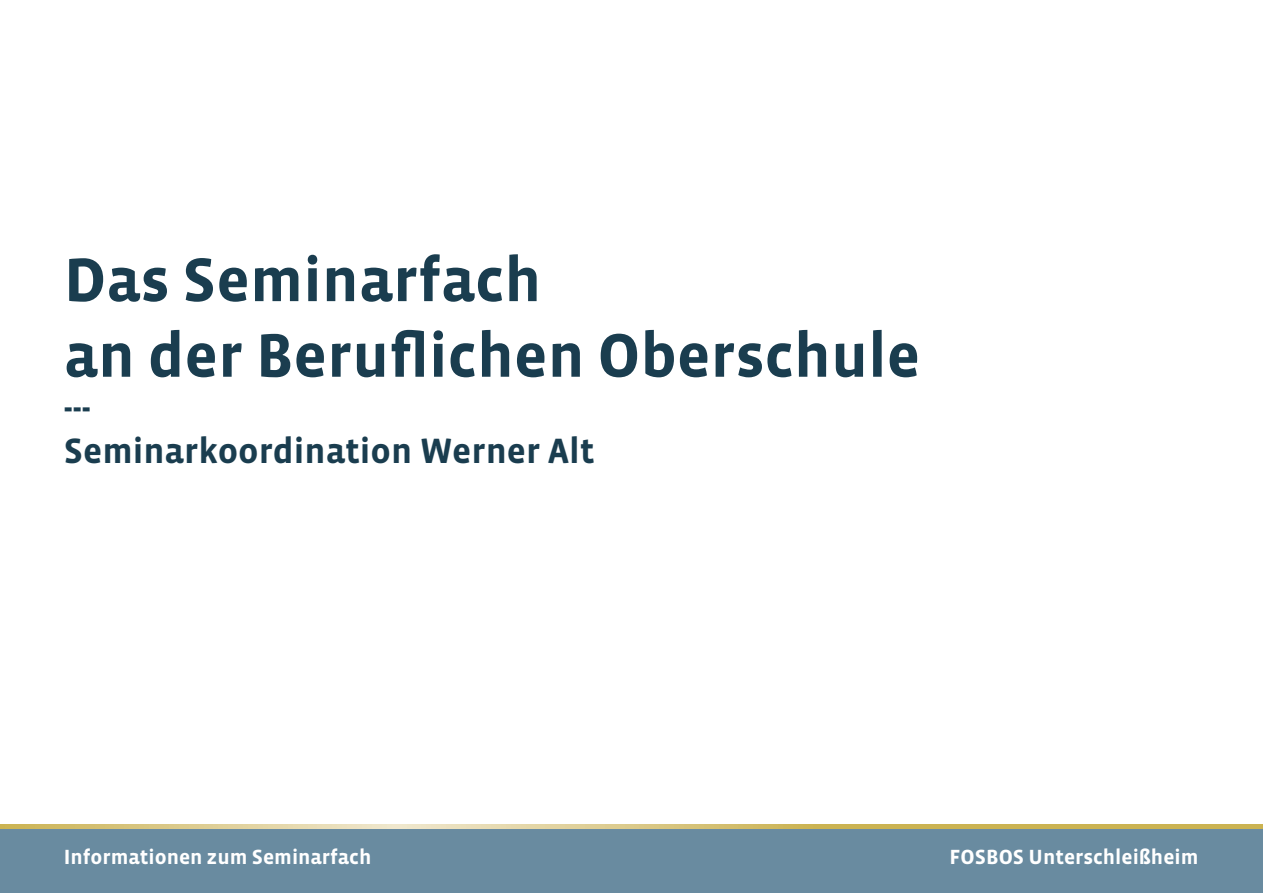
<style>
.page{position:relative;width:1263px;height:893px;background:#fff}
.page>*{position:absolute;margin:0;border:0;box-sizing:border-box;transform-origin:0 0}
.t1{font:700 63px/75.6px "Vista Sans OTCE";color:#1a3d4f}
.t2{font:700 36px/43.2px "Vista Sans OTCE";color:#1a3d4f}
.t3{font:700 21px "Vista Sans OTCE";color:#fff}
</style>
<div class="page">
<svg style="left:0;top:825px;width:1263px;height:4px;background:#d6c37a"></svg>
<div style="left:0;top:829px;width:1263px;height:64px;background:#698ba0"></div>
<h1 class="t1" style="left:64px;top:242px;width:858px">Das Seminarfach<br>an der Beruflichen Oberschule</h1>
<h2 class="t2" style="left:64px;top:386px;width:532px">---<br>Seminarkoordination Werner Alt</h2>
<p class="t3" style="left:64px;top:845px;width:309px">Informationen zum Seminarfach</p>
<p class="t3" style="left:949px;top:845px;width:250px">FOSBOS Unterschleißheim</p>
</div>
